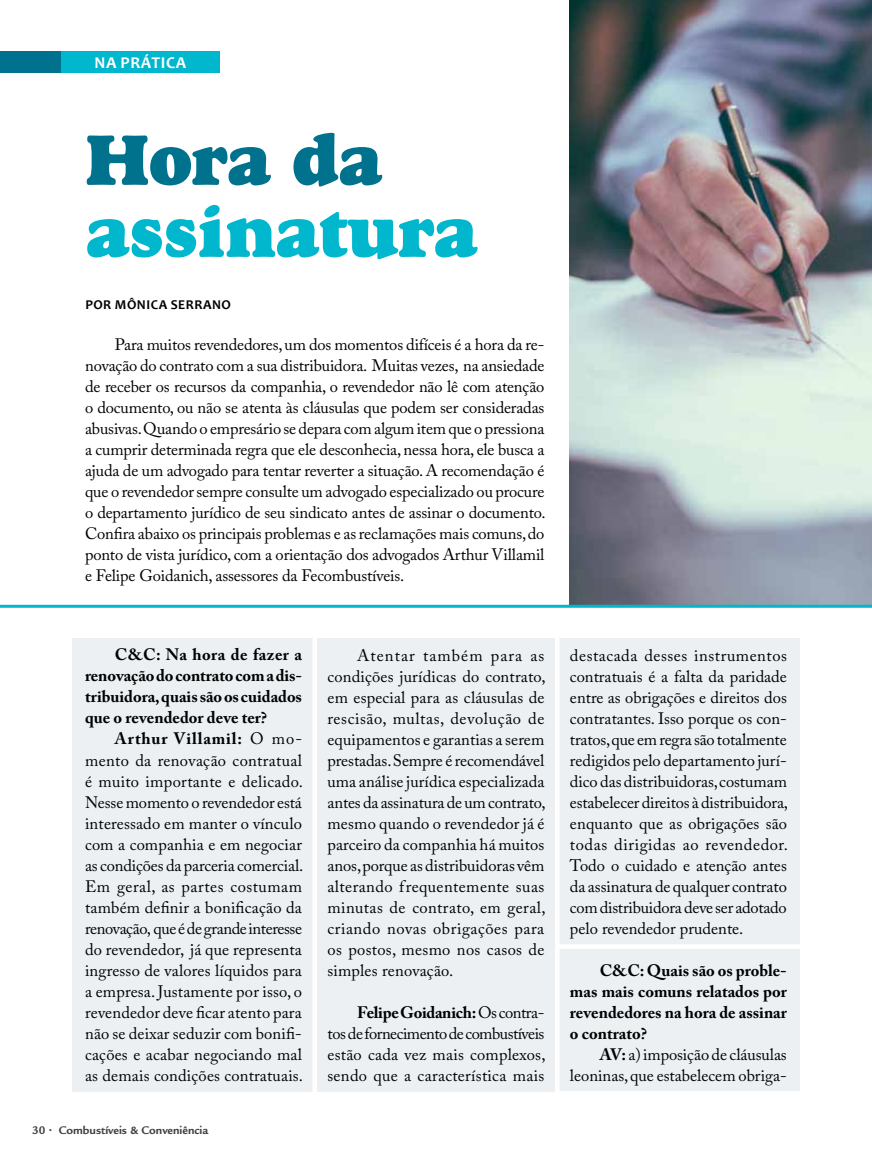
<style>
.page{position:relative;width:872px;height:1170px;background:#fff}
.page>*{position:absolute;margin:0;border:0;box-sizing:border-box;transform-origin:0 0}
.t1{font:72px "Goudy Heavyface";letter-spacing:-.025em;color:#00b7ce}
.t2{font:72px "Goudy Heavyface";letter-spacing:-.025em;color:#00728d}
.t3{font:16.5px/21px "Adobe Caslon Pro";letter-spacing:.005em;color:#000;text-align:justify}
.t4{font:700 16.5px/21px "Adobe Caslon Pro";color:#000;text-align:justify}
.t5{font:700 16.5px "Candara";letter-spacing:.04em;color:#fff}
.t6{font:700 13.5px "Candara";letter-spacing:.04em;color:#000}
.t7{font:700 12px "Legacy Sans";color:#414042}
.s1{font-weight:700}
</style>
<div class="page">
<div style="left:72px;top:638px;width:243px;height:453px;background:#ecf0f3"></div>
<div style="left:315px;top:638px;width:242px;height:453px;background:#ecf0f3"></div>
<div style="left:557px;top:638px;width:242px;height:308px;background:#ecf0f3"></div>
<div style="left:557px;top:946px;width:242px;height:145px;background:#ecf0f3"></div>
<hr style="left:557px;top:944px;width:262px;height:4px;background:#fff">
<div style="left:312px;top:630px;width:5px;height:471px;background:#fff"></div>
<hr style="left:555px;top:630px;width:4px;height:471px;background:#fff">
<img style="left:570px;top:0;width:302px;height:604px">
<hr style="left:0;top:604px;width:872px;height:3px;background:#00b7ce">
<div style="left:0;top:51px;width:61px;height:22px;background:#00728d"></div>
<div style="left:61px;top:51px;width:159px;height:22px;background:#00b7ce"></div>
<p class="t5" style="left:94px;top:52px;width:93px">NA PRÁTICA</p>
<h1 class="t2" style="left:85px;top:116px;width:299px">Hora da</h1>
<h1 class="t1" style="left:85px;top:188px;width:395px">assinatura</h1>
<p class="t6" style="left:85px;top:296px;width:147px">POR MÔNICA SERRANO</p>
<p class="t3" style="left:85px;top:333px;width:462px;text-indent:30px">Para muitos revendedores, um dos momentos difíceis é a hora da re&shy;novação do contrato com a sua distribuidora. Muitas vezes, na ansiedade de receber os recursos da companhia, o revendedor não lê com atenção o documento, ou não se atenta às cláusulas que podem ser consideradas abusivas. Quando o empresário se depara com algum item que o pressiona a cumprir determinada regra que ele desconhecia, nessa hora, ele busca a ajuda de um advogado para tentar reverter a situação. A recomendação é que o revendedor sempre consulte um advogado especializado ou procure o departamento jurídico de seu sindicato antes de assinar o documento.<br>Confira abaixo os principais problemas e as reclamações mais comuns, do ponto de vista jurídico, com a orientação dos advogados Arthur Villamil e Felipe Goidanich, assessores da Fecombustíveis.</p>
<p class="t4" style="left:85px;top:644px;width:218px;text-indent:30px">C&amp;C: Na hora de fazer a renovação do contrato com a dis&shy;tribuidora, quais são os cuidados que o revendedor deve ter?</p>
<p class="t3" style="left:85px;top:728px;width:220px;text-indent:30px"><span class="s1">Arthur Villamil:</span> O mo&shy;mento da renovação contratual é muito importante e delicado.<br>Nesse momento o revendedor está interessado em manter o vínculo com a companhia e em negociar as condições da parceria comercial.<br>Em geral, as partes costumam também definir a bonificação da renovação, que é de grande interesse do revendedor, já que representa ingresso de valores líquidos para a empresa. Justamente por isso, o revendedor deve ficar atento para não se deixar seduzir com bonifi&shy;cações e acabar negociando mal as demais condições contratuais.</p>
<p class="t7" style="left:32px;top:1123px;width:178px">30 • Combustíveis &amp; Conveniência</p>
<p class="t3" style="left:327px;top:644px;width:220px;text-indent:30px">Atentar também para as condições jurídicas do contrato, em especial para as cláusulas de rescisão, multas, devolução de equipamentos e garantias a serem prestadas. Sempre é recomendável uma análise jurídica especializada antes da assinatura de um contrato, mesmo quando o revendedor já é parceiro da companhia há muitos anos, porque as distribuidoras vêm alterando frequentemente suas minutas de contrato, em geral, criando novas obrigações para os postos, mesmo nos casos de simples renovação.</p>
<p class="t3" style="left:327px;top:1001px;width:219px;text-indent:30px"><span class="s1">Felipe Goidanich:</span> Os contra&shy;tos de fornecimento de combustíveis estão cada vez mais complexos, sendo que a característica mais</p>
<p class="t3" style="left:570px;top:644px;width:220px">destacada desses instrumentos contratuais é a falta da paridade entre as obrigações e direitos dos contratantes. Isso porque os con&shy;tratos, que em regra são totalmente redigidos pelo departamento jurí&shy;dico das distribuidoras, costumam estabelecer direitos à distribuidora, enquanto que as obrigações são todas dirigidas ao revendedor.<br>Todo o cuidado e atenção antes da assinatura de qualquer contrato com distribuidora deve ser adotado pelo revendedor prudente.</p>
<p class="t4" style="left:570px;top:959px;width:218px;text-indent:30px">C&amp;C: Quais são os proble&shy;mas mais comuns relatados por revendedores na hora de assinar o contrato?</p>
<p class="t3" style="left:570px;top:1043px;width:218px;text-align:right"><span class="s1">AV:</span> a) imposição de cláusulas leoninas, que estabelecem obriga-</p>
</div>
